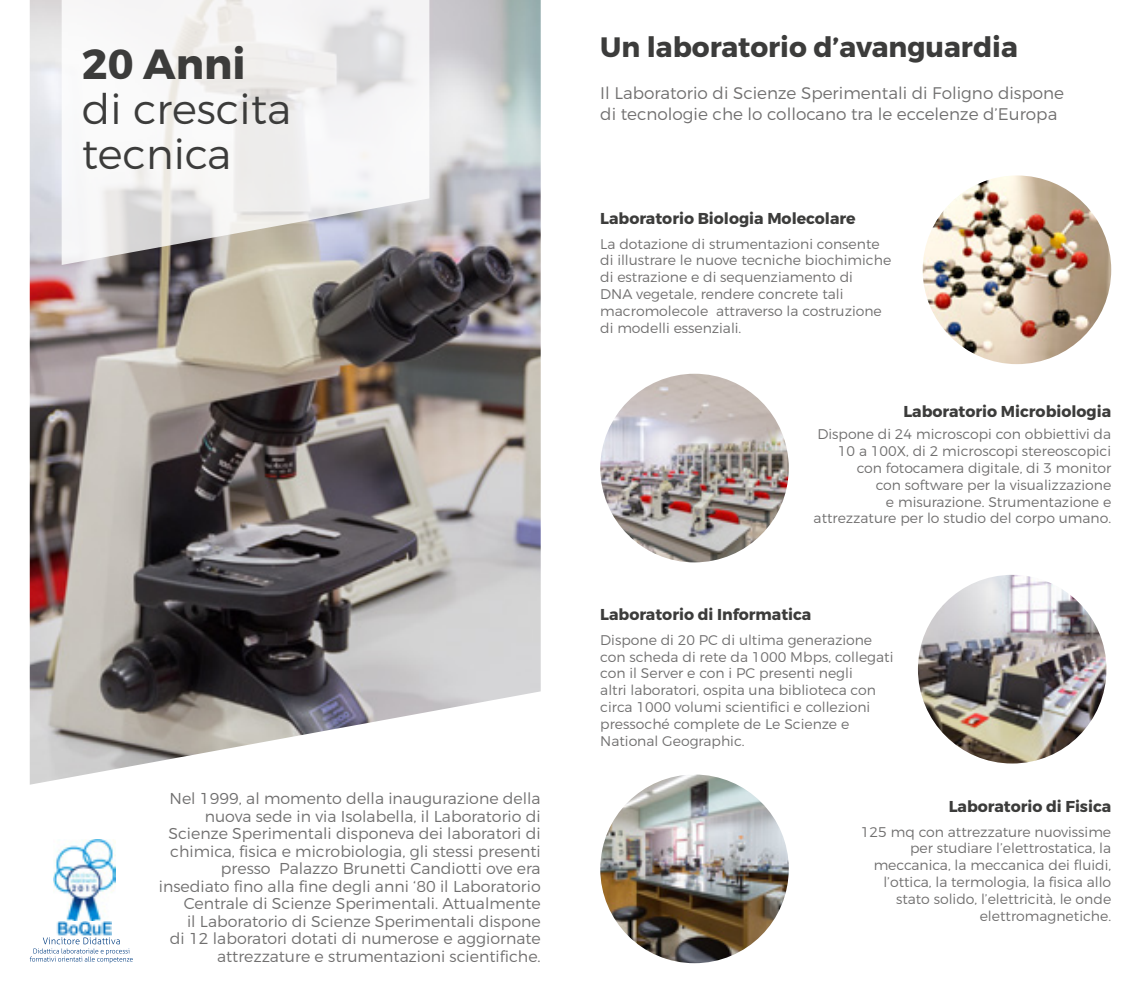
<style>
.page{position:relative;width:1141px;height:993px;background:#fff}
.page>*{position:absolute;margin:0;border:0;box-sizing:border-box;transform-origin:0 0}
.t1{font:300 42px/44.8px "Montserrat";color:#3c3c3b}
.t2{font:700 42px "Montserrat";color:#3c3c3b}
.t3{font:700 28px "Montserrat";color:#3c3c3b}
.t4{font:300 16.8px/21px "Montserrat";color:#706f6f}
.t5{font:300 15.75px/17.5px "Montserrat";color:#706f6f;text-align:right}
.t6{font:700 15.75px "Montserrat";color:#3c3c3b}
.t7{font:300 14px/16.8px "Montserrat";color:#706f6f}
</style>
<div class="page">
<img style="left:923px;top:175px;width:188px;height:189px;border-radius:94px">
<img style="left:30px;top:0;width:511px;height:784px">
<svg style="left:62px;top:0;width:367px;height:265px;fill:#f4f3f4"></svg>
<img style="left:54px;top:839px;width:62px;height:81px">
<img style="left:56px;top:920px;width:56px;height:14px">
<svg style="left:30px;top:937px;width:103px;height:25px"></svg>
<img style="left:600px;top:373px;width:189px;height:189px;border-radius:94px">
<img style="left:918px;top:574px;width:188px;height:189px;border-radius:94px">
<img style="left:600px;top:774px;width:189px;height:188px;border-radius:94px">
<h1 class="t2" style="left:82px;top:38px;width:165px">20 Anni</h1>
<h1 class="t1" style="left:82px;top:86px;width:211px">di crescita tecnica</h1>
<p class="t5" style="left:159px;top:789px;width:383px">Nel 1999, al momento della inaugurazione della nuova sede in via Isolabella, il Laboratorio di Scienze Sperimentali disponeva dei laboratori di chimica, fisica e microbiologia, gli stessi presenti presso Palazzo Brunetti Candiotti ove era insediato fino alla fine degli anni ‘80 il Laboratorio Centrale di Scienze Sperimentali. Attualmente<br>il Laboratorio di Scienze Sperimentali dispone<br>di 12 laboratori dotati di numerose e aggiornate attrezzature e strumentazioni scientifiche.</p>
<h2 class="t3" style="left:600px;top:30px;width:419px">Un laboratorio d’avanguardia</h2>
<p class="t4" style="left:600px;top:82px;width:465px">Il Laboratorio di Scienze Sperimentali di Foligno dispone di tecnologie che lo collocano tra le eccelenze d’Europa</p>
<p class="t6" style="left:600px;top:209px;width:257px">Laboratorio Biologia Molecolare</p>
<p class="t7" style="left:600px;top:235px;width:293px">La dotazione di strumentazioni consente di illustrare le nuove tecniche biochimiche di estrazione e di sequenziamento di<br>DNA vegetale, rendere concrete tali macromolecole attraverso la costruzione di modelli essenziali.</p>
<p class="t6" style="left:903px;top:401px;width:209px">Laboratorio Microbiologia</p>
<p class="t7" style="left:814px;top:425px;width:299px;text-align:right">Dispone di 24 microscopi con obbiettivi da 10 a 100X, di 2 microscopi stereoscopici con fotocamera digitale, di 3 monitor<br>con software per la visualizzazione<br>e misurazione. Strumentazione e attrezzature per lo studio del corpo umano.</p>
<p class="t6" style="left:600px;top:605px;width:213px">Laboratorio di Informatica</p>
<p class="t7" style="left:600px;top:631px;width:295px">Dispone di 20 PC di ultima generazione con scheda di rete da 1000 Mbps, collegati con il Server e con i PC presenti negli<br>altri laboratori, ospita una biblioteca con circa 1000 volumi scientifici e collezioni pressoché complete de Le Scienze e National Geographic.</p>
<p class="t6" style="left:949px;top:796px;width:164px">Laboratorio di Fisica</p>
<p class="t7" style="left:861px;top:822px;width:252px;text-align:right">125 mq con attrezzature nuovissime per studiare l’elettrostatica, la meccanica, la meccanica dei fluidi, l’ottica, la termologia, la fisica allo stato solido, l’elettricità, le onde elettromagnetiche.</p>
</div>
